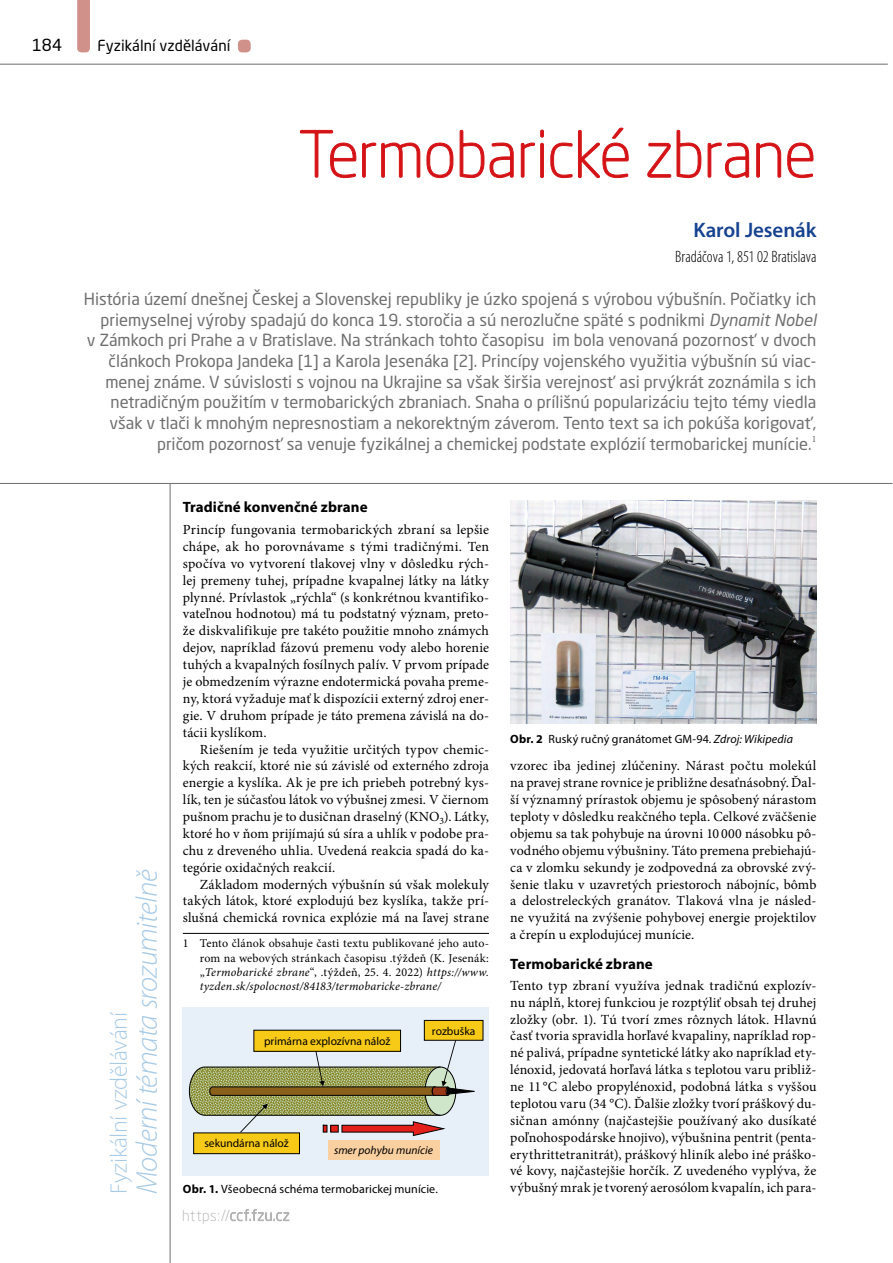
<style>
.page{position:relative;width:893px;height:1263px;background:#fff}
.page>*{position:absolute;margin:0;border:0;box-sizing:border-box;transform-origin:0 0}
.Nadpis_velký{font:300 63px "Neo Sans Pro";letter-spacing:-.01em;color:#d51317}
.normální_neods{font:italic 300 30px "Myriad Pro";letter-spacing:-.015em;color:#a7cae6}
.normální_neods-2{font:300 24px "Myriad Pro";letter-spacing:-.015em;color:#a7cae6}
.autor{font:600 21px "Myriad Pro";letter-spacing:-.005em;color:#174290}
.perex{font:16.5px/20.7px "Neo Sans Pro";color:#706f6f;text-align:right}
.autor-adresa{font:300 condensed 16.5px "Myriad Pro";color:#000}
.t1{font:16.5px "Neo Sans Pro";color:#000}
.mezititulek2{font:700 15px "Myriad Pro";letter-spacing:.005em;color:#000}
.t2{font:15px "Neo Sans Pro";color:#000}
.normální_neods-3{font:13.95px/17px "Minion Pro";letter-spacing:.005em;color:#000;text-align:justify}
.normální_slov{font:13.95px/17px "Minion Pro";letter-spacing:.01em;color:#000;text-align:justify}
.pozn_pod_čarou{font:12px/14.1px "Minion Pro";letter-spacing:.015em;color:#000;text-align:justify}
.obr-popisek{font:12px "Myriad Pro";letter-spacing:.01em;color:#000}
.t3{font:11.55px "Myriad Pro";color:#000}
.t4{font:italic 11.55px "Myriad Pro";color:#000}
.s1{font-style:italic}
.s2{font-weight:700}
</style>
<div class="page">
<svg style="left:230px;top:1209px;width:59px;height:12px"></svg>
<svg style="left:77px;top:0;width:13px;height:52px"></svg>
<div style="left:238px;top:40px;width:13px;height:12px;background:#d0918b;border-radius:4px"></div>
<hr style="left:0;top:64px;width:887px;height:1px;background:#706f6f">
<hr style="left:170px;top:484px;width:1px;height:779px;background:#706f6f">
<svg style="left:300px;top:130px;width:56px;height:48px"></svg>
<svg style="left:362px;top:142px;width:58px;height:36px"></svg>
<svg style="left:426px;top:142px;width:27px;height:36px"></svg>
<svg style="left:459px;top:130px;width:55px;height:48px"></svg>
<svg style="left:521px;top:130px;width:23px;height:48px"></svg>
<div style="left:540px;top:143px;width:4px;height:35px;border:1px solid #d51317"></div>
<svg style="left:550px;top:128px;width:79px;height:50px"></svg>
<svg style="left:647px;top:130px;width:54px;height:48px"></svg>
<svg style="left:707px;top:142px;width:42px;height:36px"></svg>
<svg style="left:756px;top:142px;width:25px;height:36px"></svg>
<svg style="left:787px;top:142px;width:27px;height:36px"></svg>
<hr style="left:183px;top:933px;width:306px;height:1px;background:#000">
<div style="left:183px;top:1007px;width:306px;height:168px;background:#e7f0f9"></div>
<div style="left:254px;top:1030px;width:147px;height:21px;background:#f8ca18"></div>
<div style="left:194px;top:1133px;width:105px;height:21px;background:#f8ca18"></div>
<div style="left:193px;top:1132px;width:107px;height:22px;border:1px solid #000"></div>
<div style="left:424px;top:1020px;width:59px;height:20px;background:#f8ca18"></div>
<div style="left:424px;top:1020px;width:59px;height:20px;border:1px solid #000"></div>
<svg style="left:189px;top:1040px;width:286px;height:96px"></svg>
<div style="left:328px;top:1139px;width:111px;height:20px;background:#fad0a1"></div>
<img style="left:510px;top:500px;width:306px;height:223px">
<hr style="left:0;top:483px;width:892px;height:1px;background:#706f6f">
<p class="t1" style="left:32px;top:35px;width:31px">184</p>
<p class="t2" style="left:97px;top:36px;width:134px">Fyzikální vzdělávání</p>
<p class="Nadpis_velký" style="left:299px;top:117px;width:519px">Termobarické zbrane</p>
<p class="autor" style="left:693px;top:217px;width:124px">Karol Jesenák</p>
<p class="autor-adresa" style="left:675px;top:247px;width:143px">Bradáčova 1, 851 02 Bratislava</p>
<p class="perex" style="left:84px;top:288px;width:734px">História území dnešnej Českej a Slovenskej republiky je úzko spojená s výrobou výbušnín. Počiatky ich priemyselnej výroby spadajú do konca 19. storočia a sú nerozlučne späté s podnikmi <span class="s1">Dynamit Nobel<br></span>v Zámkoch pri Prahe a v Bratislave. Na stránkach tohto časopisu im bola venovaná pozornosť v dvoch článkoch Prokopa Jandeka [1] a Karola Jesenáka [2]. Princípy vojenského využitia výbušnín sú viac&shy;menej známe. V súvislosti s vojnou na Ukrajine sa však širšia verejnosť asi prvýkrát zoznámila s ich netradičným použitím v termobarických zbraniach. Snaha o prílišnú popularizáciu tejto témy viedla však v tlači k mnohým nepresnostiam a nekorektným záverom. Tento text sa ich pokúša korigovať, pričom pozornosť sa venuje fyzikálnej a chemickej podstate explózií termobarickej munície.<sup>1</sup></p>
<p class="normální_neods" style="left:129px;top:1194px;width:326px;rotate:-90deg">Moderní témata srozumitelně</p>
<p class="normální_neods-2" style="left:105px;top:1194px;width:183px;rotate:-90deg">Fyzikální vzdělávání</p>
<p class="mezititulek2" style="left:183px;top:497px;width:186px">Tradičné konvenčné zbrane</p>
<p class="normální_neods-3" style="left:183px;top:521px;width:308px">Princíp fungovania termobarických zbraní sa lepšie chápe, ak ho porovnávame s tými tradičnými. Ten spočíva vo vytvorení tlakovej vlny v dôsledku rých&shy;lej premeny tuhej, prípadne kvapalnej látky na látky plynné. Prívlastok „rýchla“ (s konkrétnou kvantifiko&shy;vateľnou hodnotou) má tu podstatný význam, preto&shy;že diskvalifikuje pre takéto použitie mnoho známych dejov, napríklad fázovú premenu vody alebo horenie tuhých a kvapalných fosílnych palív. V prvom prípade je obmedzením výrazne endotermická povaha preme&shy;ny, ktorá vyžaduje mať k dispozícii externý zdroj ener&shy;gie. V druhom prípade je táto premena závislá na do&shy;tácii kyslíkom. <sup>1</sup></p>
<p class="normální_slov" style="left:183px;top:741px;width:308px;text-indent:17px">Riešením je teda využitie určitých typov chemic&shy;kých reakcií, ktoré nie sú závislé od externého zdroja energie a kyslíka. Ak je pre ich priebeh potrebný kys&shy;lík, ten je súčasťou látok vo výbušnej zmesi. V čiernom pušnom prachu je to dusičnan draselný (KNO<sub>3</sub>). Látky, ktoré ho v ňom prijímajú sú síra a uhlík v podobe pra&shy;chu z dreveného uhlia. Uvedená reakcia spadá do ka&shy;tegórie oxidačných reakcií.</p>
<p class="normální_slov" style="left:183px;top:876px;width:308px;text-indent:17px">Základom moderných výbušnín sú však molekuly takých látok, ktoré explodujú bez kyslíka, takže prí&shy;slušná chemická rovnica explózie má na ľavej strane</p>
<p class="pozn_pod_čarou" style="left:200px;top:937px;width:291px;text-indent:-17px">1 Tento článok obsahuje časti textu publikované jeho auto&shy;rom na webových stránkach časopisu .týždeň (K. Jesenák: „<span class="s1">Termobarické zbrane</span>“, .týždeň, 25. 4. 2022) <span class="s1">https://www. tyzden.sk/spolocnost/84183/termobaricke-zbrane/</span></p>
<p class="t3" style="left:264px;top:1034px;width:128px">primárna explozívna nálož</p>
<p class="t3" style="left:432px;top:1025px;width:45px">rozbuška</p>
<p class="t3" style="left:204px;top:1137px;width:86px">sekundárna nálož</p>
<p class="t4" style="left:334px;top:1143px;width:100px">smer pohybu munície</p>
<p class="obr-popisek" style="left:510px;top:731px;width:284px"><span class="s2">Obr. 2</span> Ruský ručný granátomet GM-94. <span class="s1">Zdroj: Wikipedia</span></p>
<p class="normální_neods-3" style="left:510px;top:757px;width:308px">vzorec iba jedinej zlúčeniny. Nárast počtu molekúl na pravej strane rovnice je približne desaťnásobný. Ďal&shy;ší významný prírastok objemu je spôsobený nárastom teploty v dôsledku reakčného tepla. Celkové zväčšenie objemu sa tak pohybuje na úrovni 10 000 násobku pô&shy;vodného objemu výbušniny. Táto premena prebiehajú&shy;ca v zlomku sekundy je zodpovedná za obrovské zvý&shy;šenie tlaku v uzavretých priestoroch nábojníc, bômb a delostreleckých granátov. Tlaková vlna je násled&shy;ne využitá na zvýšenie pohybovej energie projektilov a črepín u explodujúcej munície.</p>
<p class="mezititulek2" style="left:510px;top:954px;width:144px">Termobarické zbrane</p>
<p class="normální_neods-3" style="left:510px;top:977px;width:308px">Tento typ zbraní využíva jednak tradičnú explozív&shy;nu náplň, ktorej funkciou je rozptýliť obsah tej druhej zložky (obr. 1). Tú tvorí zmes rôznych látok. Hlavnú časť tvoria spravidla horľavé kvapaliny, napríklad rop&shy;né palivá, prípadne syntetické látky ako napríklad ety&shy;lénoxid, jedovatá horľavá látka s teplotou varu približ&shy;ne 11 °C alebo propylénoxid, podobná látka s vyššou teplotou varu (34 °C). Ďalšie zložky tvorí práškový du&shy;sičnan amónny (najčastejšie používaný ako dusíkaté poľnohospodárske hnojivo), výbušnina pentrit (penta&shy;erythrittetranitrát), práškový hliník alebo iné práško&shy;vé kovy, najčastejšie horčík. Z uvedeného vyplýva, že</p>
<p class="obr-popisek" style="left:183px;top:1181px;width:256px"><span class="s2">Obr. 1.</span> Všeobecná schéma termobarickej munície.</p>
<p class="normální_neods-3" style="left:510px;top:1179px;width:308px">výbušný mrak je tvorený aerosólom kvapalín, ich para-</p>
</div>
